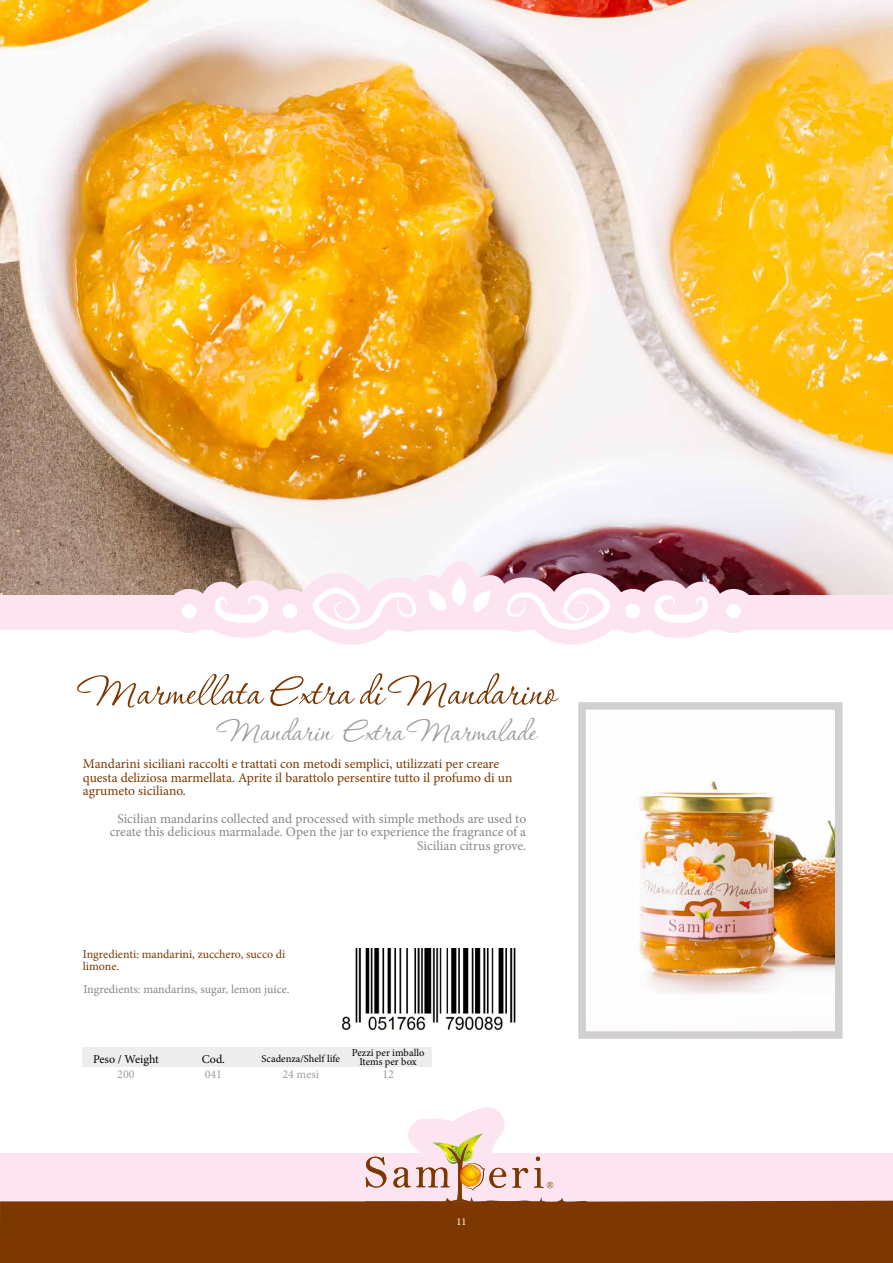
<style>
.page{position:relative;width:893px;height:1263px;background:#fff}
.page>*{position:absolute;margin:0;border:0;box-sizing:border-box;transform-origin:0 0}
.t1{font:51px "Corinthia";color:#7c3800}
.t2{font:37.5px "Corinthia";color:#9d9d9c}
.t3{font:13.5px/13.5px "Minion Pro";color:#7c3800}
.t4{font:13.5px/13.5px "Minion Pro";color:#878787;text-align:right}
.t5{font:12px/12px "Minion Pro";color:#7c3800}
.t6{font:12px "Minion Pro";color:#878787}
.t7{font:12px "Minion Pro";color:#000}
.t8{font:12px "Minion Pro";color:#9d9d9c}
.t9{font:10.5px "Minion Pro";color:#000}
.t10{font:10.5px "Minion Pro";color:#fff}
</style>
<div class="page">
<img style="left:638px;top:779px;width:195px;height:215px">
<div style="left:578px;top:702px;width:264px;height:337px;border:8px solid #d0d0d0"></div>
<img style="left:0;top:0;width:893px;height:596px">
<svg style="left:0;top:1107px;width:893px;height:90px"></svg>
<div style="left:0;top:1197px;width:893px;height:66px;background:#7c3800"></div>
<svg style="left:365px;top:1133px;width:188px;height:75px;background:#e1c6b8"></svg>
<div style="left:0;top:596px;width:893px;height:34px;background:#fce5f1"></div>
<svg style="left:614px;top:0;width:134px;height:520px"></svg>
<img style="left:175px;top:0;width:134px;height:520px">
<svg style="left:147px;top:520px;width:629px;height:125px"></svg>
<div style="left:82px;top:1048px;width:350px;height:19px;background:#ededed"></div>
<img style="left:341px;top:949px;width:175px;height:82px">
<h1 class="t1" style="left:80px;top:665px;width:477px">Marmellata Extra di Mandarino</h1>
<h2 class="t2" style="left:218px;top:712px;width:319px">Mandarin Extra Marmalade</h2>
<p class="t3" style="left:83px;top:757px;width:431px">Mandarini siciliani raccolti e trattati con metodi semplici, utilizzati per creare questa deliziosa marmellata. Aprite il barattolo persentire tutto il profumo di un agrumeto siciliano.</p>
<p class="t4" style="left:110px;top:811px;width:418px">Sicilian mandarins collected and processed with simple methods are used to create this delicious marmalade. Open the jar to experience the fragrance of a<br>Sicilian citrus grove.</p>
<p class="t5" style="left:83px;top:948px;width:204px">Ingredienti: mandarini, zucchero, succo di limone.</p>
<p class="t6" style="left:83px;top:981px;width:208px">Ingredients: mandarins, sugar, lemon juice.</p>
<p class="t9" style="left:352px;top:1046px;width:74px">Pezzi per imballo</p>
<p class="t9" style="left:261px;top:1051px;width:80px">Scadenza/Shelf life</p>
<p class="t7" style="left:93px;top:1051px;width:67px">Peso / Weight</p>
<p class="t7" style="left:202px;top:1051px;width:25px">Cod.</p>
<p class="t9" style="left:359px;top:1055px;width:59px">Items per box</p>
<p class="t8" style="left:117px;top:1066px;width:19px">200</p>
<p class="t8" style="left:205px;top:1066px;width:19px">041</p>
<p class="t8" style="left:282px;top:1066px;width:38px">24 mesi</p>
<p class="t8" style="left:382px;top:1066px;width:13px">12</p>
<p class="t10" style="left:456px;top:1214px;width:12px">11</p>
</div>
